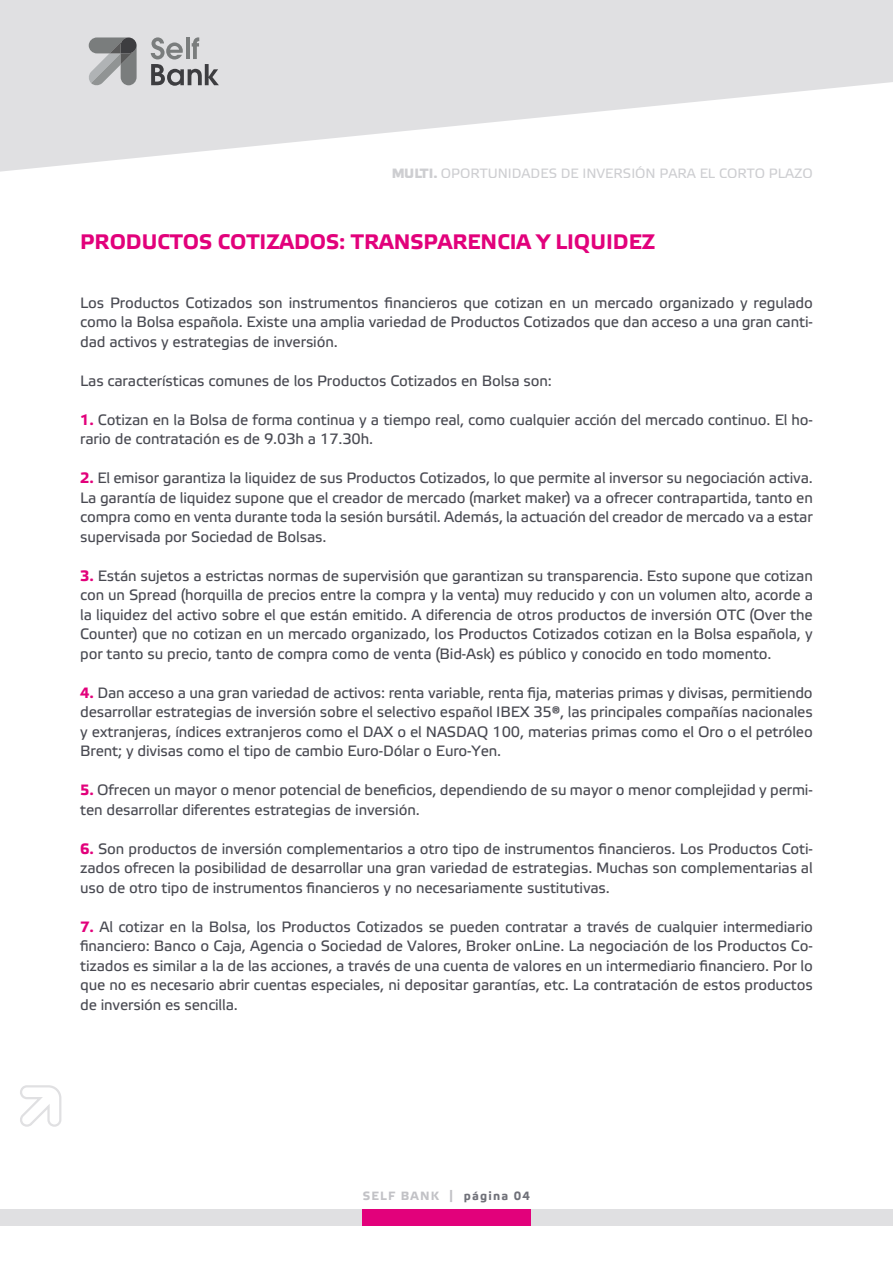
<style>
.page{position:relative;width:893px;height:1263px;background:#fff}
.page>*{position:absolute;margin:0;border:0;box-sizing:border-box;transform-origin:0 0}
.t1{font:700 21px "Etelka Text";color:#e2017b}
.t2{font:15px/19.5px "Etelka Text";letter-spacing:-.01em;color:#494a52;text-align:justify}
.t3{font:13.5px "Etelka Text";color:#9c9da3}
.t4{font:700 12px "Etelka Text";letter-spacing:.1em;color:#c2c2c6}
.s1{font-family:"Etelka";font-weight:500}
.s2{font-weight:700;color:#e2017b}
.s3{color:#707179}
</style>
<div class="page">
<svg style="left:0;top:0;width:893px;height:172px;fill:#e0e0e2"></svg>
<div style="left:0;top:1209px;width:893px;height:16px;background:#e0e0e2"></div>
<div style="left:362px;top:1209px;width:169px;height:16px;background:#e2017b"></div>
<svg style="left:20px;top:1085px;width:42px;height:42px"></svg>
<svg style="left:151px;top:37px;width:68px;height:49px;background:#afafb1"></svg>
<svg style="left:88px;top:37px;width:49px;height:49px;background:#97999a"></svg>
<p class="t3" style="left:391px;top:165px;width:423px"><span class="s1">multi.</span> oportunidades de inversión para el corto plazo</p>
<h1 class="t1" style="left:80px;top:230px;width:576px">PRODUCTOS COTIZADOS: TRAN SPAREN CIA Y LIQUIDEZ</h1>
<p class="t2" style="left:80px;top:293px;width:734px">Los Productos Cotizados son instrumentos financieros que cotizan en un mercado organizado y regulado como la Bolsa española. Existe una amplia variedad de Productos Cotizados que dan acceso a una gran canti&shy;dad activos y estrategias de inversión.</p>
<p class="t2" style="left:80px;top:371px;width:473px">Las características comunes de los Productos Cotizados en Bolsa son:</p>
<p class="t2" style="left:80px;top:410px;width:734px"><span class="s2">1.</span> Cotizan en la Bolsa de forma continua y a tiempo real, como cualquier acción del mercado continuo. El ho&shy;rario de contratación es de 9.03h a 17.30h.</p>
<p class="t2" style="left:80px;top:469px;width:734px"><span class="s2">2.</span> El emisor garantiza la liquidez de sus Productos Cotizados, lo que permite al inversor su negociación activa.<br>La garantía de liquidez supone que el creador de mercado (market maker) va a ofrecer contrapartida, tanto en compra como en venta durante toda la sesión bursátil. Además, la actuación del creador de mercado va a estar supervisada por Sociedad de Bolsas.</p>
<p class="t2" style="left:80px;top:566px;width:734px"><span class="s2">3.</span> Están sujetos a estrictas normas de supervisión que garantizan su transparencia. Esto supone que cotizan con un Spread (horquilla de precios entre la compra y la venta) muy reducido y con un volumen alto, acorde a la liquidez del activo sobre el que están emitido. A diferencia de otros productos de inversión OTC (Over the Counter) que no cotizan en un mercado organizado, los Productos Cotizados cotizan en la Bolsa española, y por tanto su precio, tanto de compra como de venta (Bid-Ask) es público y conocido en todo momento.</p>
<p class="t2" style="left:80px;top:683px;width:734px"><span class="s2">4.</span> Dan acceso a una gran variedad de activos: renta variable, renta fija, materias primas y divisas, permitiendo desarrollar estrategias de inversión sobre el selectivo español IBEX 35®, las principales compañías nacionales y extranjeras, índices extranjeros como el DAX o el NASDAQ 100, materias primas como el Oro o el petróleo Brent; y divisas como el tipo de cambio Euro-Dólar o Euro-Yen.</p>
<p class="t2" style="left:80px;top:781px;width:734px"><span class="s2">5.</span> Ofrecen un mayor o menor potencial de beneficios, dependiendo de su mayor o menor complejidad y permi&shy;ten desarrollar diferentes estrategias de inversión.</p>
<p class="t2" style="left:80px;top:839px;width:734px"><span class="s2">6.</span> Son productos de inversión complementarios a otro tipo de instrumentos financieros. Los Productos Coti&shy;zados ofrecen la posibilidad de desarrollar una gran variedad de estrategias. Muchas son complementarias al uso de otro tipo de instrumentos financieros y no necesariamente sustitutivas.</p>
<p class="t2" style="left:80px;top:917px;width:734px"><span class="s2">7.</span> Al cotizar en la Bolsa, los Productos Cotizados se pueden contratar a través de cualquier intermediario financiero: Banco o Caja, Agencia o Sociedad de Valores, Broker onLine. La negociación de los Productos Co&shy;tizados es similar a la de las acciones, a través de una cuenta de valores en un intermediario financiero. Por lo que no es necesario abrir cuentas especiales, ni depositar garantías, etc. La contratación de estos productos de inversión es sencilla.</p>
<p class="t4" style="left:363px;top:1189px;width:169px">SELF BANK | <span class="s3">PÁGINA 04</span></p>
</div>
